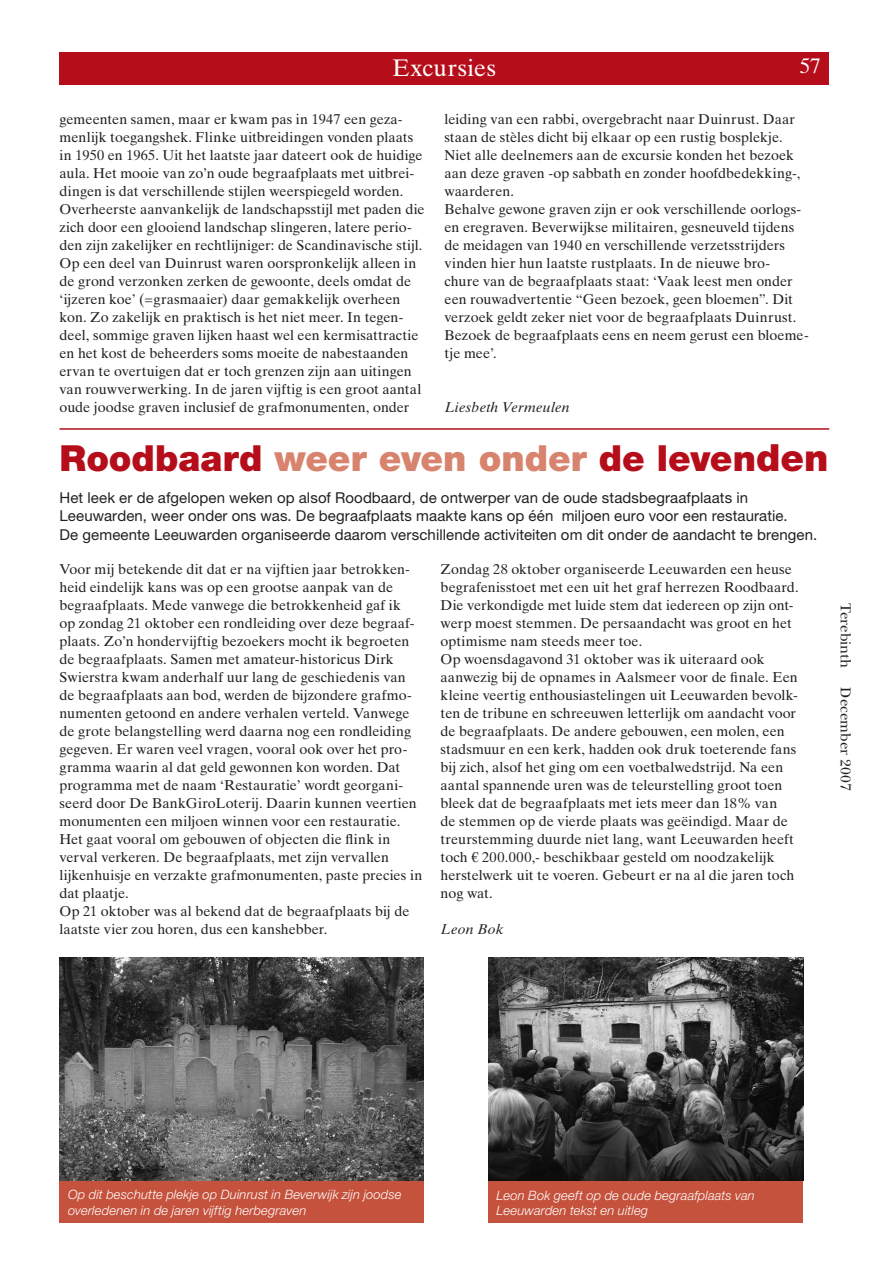
<style>
.page{position:relative;width:893px;height:1263px;background:#fff}
.page>*{position:absolute;margin:0;border:0;box-sizing:border-box;transform-origin:0 0}
.t1{font:900 36px "Helvetica Neue";color:#b50e1a}
.t2{font:24px "Times Ten LT";letter-spacing:.02em;color:#fff}
.t3{font:21px "Times Ten LT";color:#fff}
.t4{font:15px/18.8px "Helvetica Neue";letter-spacing:.01em;color:#231f20}
.t5{font:15px "New Baskerville";color:#231f20}
.t6{font:14.25px/18px "Times Ten LT";color:#231f20}
.t7{font:italic 14.25px "Times Ten LT";letter-spacing:.02em;color:#231f20}
.t8{font:italic 300 12.9px/15.5px "Helvetica Neue";letter-spacing:.015em;color:#fff}
.s1{color:#d7836d}
.s2{font-size:37.5px}
</style>
<div class="page">
<div style="left:60px;top:52px;width:769px;height:33px;background:#b50e1a"></div>
<div style="left:60px;top:1163px;width:364px;height:60px;background:#c5523d"></div>
<div style="left:488px;top:1159px;width:315px;height:64px;background:#c5523d"></div>
<img style="left:60px;top:958px;width:363px;height:222px">
<hr style="left:60px;top:428px;width:769px;height:2px;background:#b50e1a">
<img style="left:488px;top:958px;width:316px;height:223px">
<h2 class="t2" style="left:393px;top:54px;width:105px">Excursies</h2>
<h3 class="t3" style="left:800px;top:53px;width:22px">57</h3>
<p class="t6" style="left:60px;top:110px;width:367px">gemeenten samen, maar er kwam pas in 1947 een geza&shy;menlijk toegangshek. Flinke uitbreidingen vonden plaats in 1950 en 1965. Uit het laatste jaar dateert ook de huidige aula. Het mooie van zo’n oude begraafplaats met uitbrei&shy;dingen is dat verschillende stijlen weerspiegeld worden.<br>Overheerste aanvankelijk de landschapsstijl met paden die zich door een glooiend landschap slingeren, latere perio&shy;den zijn zakelijker en rechtlijniger: de Scandinavische stijl.<br>Op een deel van Duinrust waren oorspronkelijk alleen in de grond verzonken zerken de gewoonte, deels omdat de ‘ijzeren koe’ (=grasmaaier) daar gemakkelijk overheen kon. Zo zakelijk en praktisch is het niet meer. In tegen&shy;deel, sommige graven lijken haast wel een kermisattractie en het kost de beheerders soms moeite de nabestaanden ervan te overtuigen dat er toch grenzen zijn aan uitingen van rouwverwerking. In de jaren vijftig is een groot aantal oude joodse graven inclusief de grafmonumenten, onder</p>
<p class="t6" style="left:444px;top:110px;width:366px">leiding van een rabbi, overgebracht naar Duinrust. Daar staan de stèles dicht bij elkaar op een rustig bosplekje.<br>Niet alle deelnemers aan de excursie konden het bezoek aan deze graven -op sabbath en zonder hoofdbedekking-, waarderen.<br>Behalve gewone graven zijn er ook verschillende oorlogs&shy;en eregraven. Beverwijkse militairen, gesneuveld tijdens de meidagen van 1940 en verschillende verzetsstrijders vinden hier hun laatste rustplaats. In de nieuwe bro&shy;chure van de begraafplaats staat: ‘Vaak leest men onder een rouwadvertentie “Geen bezoek, geen bloemen”. Dit verzoek geldt zeker niet voor de begraafplaats Duinrust.<br>Bezoek de begraafplaats eens en neem gerust een bloeme&shy;tje mee’.</p>
<p class="t7" style="left:444px;top:399px;width:127px">Liesbeth Vermeulen</p>
<h1 class="t1" style="left:60px;top:437px;width:770px">Roodbaard <span class="s1">weer even onder</span> de leven<span class="s2">den</span></h1>
<p class="t4" style="left:60px;top:488px;width:759px">Het leek er de afgelopen weken op alsof Roodbaard, de ontwerper van de oude stadsbegraafplaats in<br>Leeuwarden, weer onder ons was. De begraafplaats maakte kans op één miljoen euro voor een restauratie.<br>De gemeente Leeuwarden organiseerde daarom verschillende activiteiten om dit onder de aandacht te brengen.</p>
<p class="t6" style="left:60px;top:560px;width:364px">Voor mij betekende dit dat er na vijftien jaar betrokken&shy;heid eindelijk kans was op een grootse aanpak van de begraafplaats. Mede vanwege die betrokkenheid gaf ik<br>op zondag 21 oktober een rondleiding over deze begraaf&shy;plaats. Zo’n hondervijftig bezoekers mocht ik begroeten de begraafplaats. Samen met amateur-historicus Dirk Swierstra kwam anderhalf uur lang de geschiedenis van de begraafplaats aan bod, werden de bijzondere grafmo&shy;numenten getoond en andere verhalen verteld. Vanwege de grote belangstelling werd daarna nog een rondleiding gegeven. Er waren veel vragen, vooral ook over het pro&shy;gramma waarin al dat geld gewonnen kon worden. Dat programma met de naam ‘Restauratie’ wordt georgani&shy;seerd door De BankGiroLoterij. Daarin kunnen veertien monumenten een miljoen winnen voor een restauratie.<br>Het gaat vooral om gebouwen of objecten die flink in verval verkeren. De begraafplaats, met zijn vervallen lijkenhuisje en verzakte grafmonumenten, paste precies in dat plaatje.<br>Op 21 oktober was al bekend dat de begraafplaats bij de laatste vier zou horen, dus een kanshebber.</p>
<p class="t6" style="left:441px;top:560px;width:359px">Zondag 28 oktober organiseerde Leeuwarden een heuse begrafenisstoet met een uit het graf herrezen Roodbaard.<br>Die verkondigde met luide stem dat iedereen op zijn ont&shy;werp moest stemmen. De persaandacht was groot en het optimisme nam steeds meer toe.<br>Op woensdagavond 31 oktober was ik uiteraard ook aanwezig bij de opnames in Aalsmeer voor de finale. Een kleine veertig enthousiastelingen uit Leeuwarden bevolk&shy;ten de tribune en schreeuwen letterlijk om aandacht voor de begraafplaats. De andere gebouwen, een molen, een stadsmuur en een kerk, hadden ook druk toeterende fans bij zich, alsof het ging om een voetbalwedstrijd. Na een aantal spannende uren was de teleurstelling groot toen bleek dat de begraafplaats met iets meer dan 18% van<br>de stemmen op de vierde plaats was geëindigd. Maar de treurstemming duurde niet lang, want Leeuwarden heeft toch € 200.000,- beschikbaar gesteld om noodzakelijk herstelwerk uit te voeren. Gebeurt er na al die jaren toch nog wat.</p>
<p class="t7" style="left:441px;top:921px;width:65px">Leon Bok</p>
<p class="t5" style="left:854px;top:603px;width:66px;rotate:90deg">Terebinth</p>
<p class="t5" style="left:854px;top:687px;width:104px;rotate:90deg">December 2007</p>
<p class="t8" style="left:68px;top:1186px;width:335px">Op dit beschutte plekje op Duinrust in Beverwijk zijn joodse overledenen in de jaren vijftig herbegraven</p>
<p class="t8" style="left:497px;top:1187px;width:260px">Leon Bok geeft op de oude begraafplaats van<br>Leeuwarden tekst en uitleg</p>
</div>
